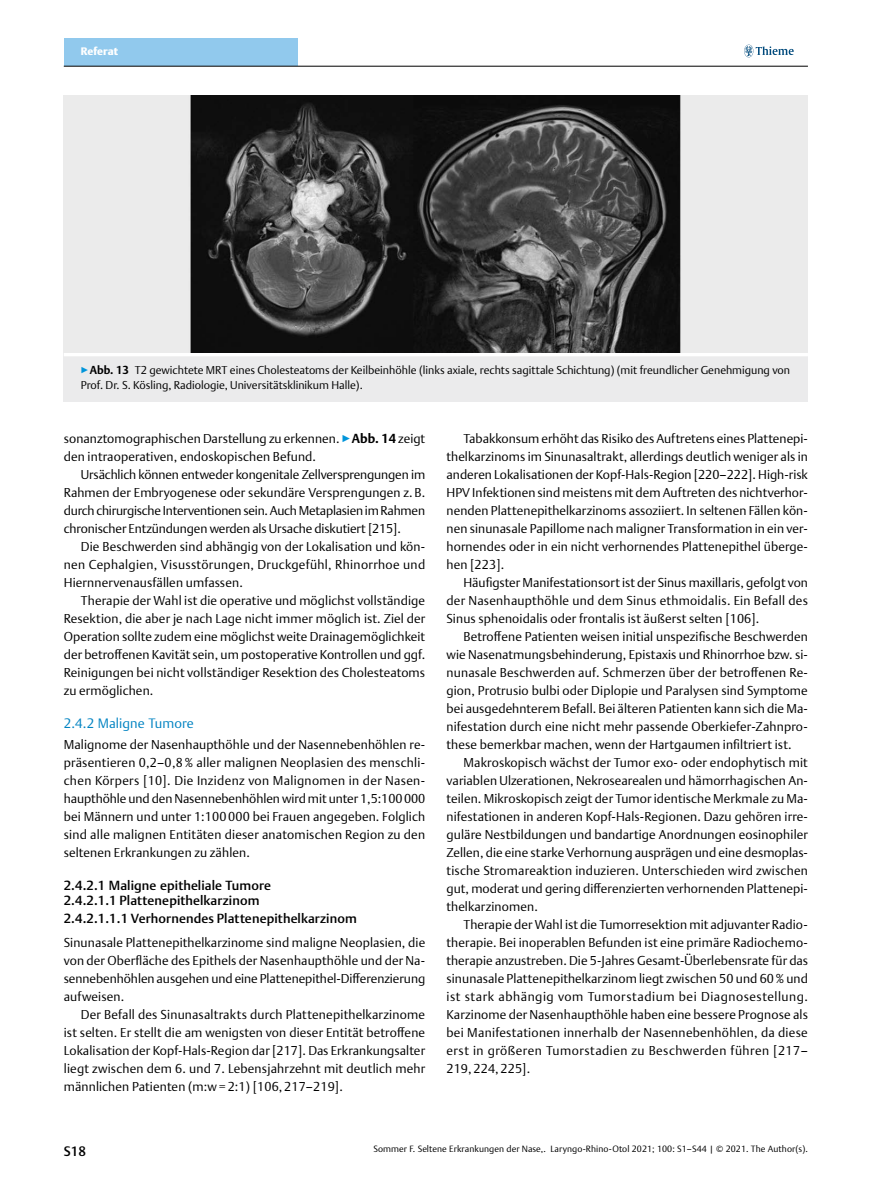
<style>
.page{position:relative;width:893px;height:1191px;background:#fff}
.page>*{position:absolute;margin:0;border:0;box-sizing:border-box;transform-origin:0 0}
.t1{font:300 13.5px "Thieme Argo 2011";letter-spacing:.01em;color:#0083c2}
.t2{font:500 13.5px "Thieme Argo 2011";color:#000}
.t3{font:500 13.2px/15px "Thieme Argo 2011";letter-spacing:.01em;color:#000}
.t4{font:300 12.75px/18px "Thieme Argo 2011";letter-spacing:.01em;color:#000;text-align:justify}
.t5{font:300 11.25px/15px "Thieme Argo 2011";color:#000}
.t6{font:900 10.8px "Thieme Argo 2011";letter-spacing:.005em;color:#fff}
.t7{font:300 9px "Thieme Argo 2011";letter-spacing:.01em;color:#000}
.s1{color:#0095da}
.s2{font-weight:700}
</style>
<div class="page">
<div style="left:64px;top:38px;width:234px;height:28px;background:#91c9ed"></div>
<svg style="left:744px;top:45px;width:50px;height:12px"></svg>
<hr style="left:64px;top:66px;width:744px;height:1px;background:#000">
<div style="left:64px;top:353px;width:744px;height:49px;background:#ebebec"></div>
<hr style="left:64px;top:352px;width:744px;height:4px;background:#fff">
<img style="left:64px;top:96px;width:744px;height:257px">
<p class="t6" style="left:81px;top:44px;width:39px">Referat</p>
<p class="t5" style="left:81px;top:363px;width:711px"><span class="s1">▶</span><span class="s2">Abb. 13</span> T2 gewichtete MRT eines Cholesteatoms der Keilbeinhöhle (links axiale, rechts sagittale Schichtung) (mit freundlicher Genehmigung von<br>Prof. Dr. S. Kösling, Radiologie, Universitätsklinikum Halle).</p>
<p class="t4" style="left:64px;top:429px;width:363px">sonanztomographischen Darstellung zu erkennen. <span class="s1">▶</span><span class="s2">Abb. 14</span> zeigt den intraoperativen, endoskopischen Befund.</p>
<p class="t4" style="left:64px;top:465px;width:363px;text-indent:17px">Ursächlich können entweder kongenitale Zellversprengungen im Rahmen der Embryogenese oder sekundäre Versprengungen z.B. durch chirurgische Interventionen sein. Auch Metaplasien im Rahmen chronischer Entzündungen werden als Ursache diskutiert [215].</p>
<p class="t4" style="left:64px;top:537px;width:363px;text-indent:17px">Die Beschwerden sind abhängig von der Lokalisation und kön&shy;nen Cephalgien, Visusstörungen, Druckgefühl, Rhinorrhoe und Hiernnervenausfällen umfassen.</p>
<p class="t4" style="left:64px;top:591px;width:363px;text-indent:17px">Therapie der Wahl ist die operative und möglichst vollständige Resektion, die aber je nach Lage nicht immer möglich ist. Ziel der Operation sollte zudem eine möglichst weite Drainagemöglichkeit der betroffenen Kavität sein, um postoperative Kontrollen und ggf.<br>Reinigungen bei nicht vollständiger Resektion des Cholesteatoms zu ermöglichen.</p>
<p class="t1" style="left:64px;top:714px;width:132px">2.4.2 Maligne Tumore</p>
<p class="t4" style="left:64px;top:735px;width:363px">Malignome der Nasenhaupthöhle und der Nasennebenhöhlen re&shy;präsentieren 0,2–0,8 % aller malignen Neoplasien des menschli&shy;chen Körpers [10]. Die Inzidenz von Malignomen in der Nasen&shy;haupthöhle und den Nasennebenhöhlen wird mit unter 1,5:100000 bei Männern und unter 1:100 000 bei Frauen angegeben. Folglich sind alle malignen Entitäten dieser anatomischen Region zu den seltenen Erkrankungen zu zählen.</p>
<p class="t3" style="left:64px;top:877px;width:209px">2.4.2.1 Maligne epitheliale Tumore<br>2.4.2.1.1 Plattenepithelkarzinom</p>
<p class="t3" style="left:64px;top:910px;width:295px">2.4.2.1.1.1 Verhornendes Plattenepithelkarzinom</p>
<p class="t4" style="left:64px;top:933px;width:363px">Sinunasale Plattenepithelkarzinome sind maligne Neoplasien, die von der Oberfläche des Epithels der Nasenhaupthöhle und der Na&shy;sennebenhöhlen ausgehen und eine Plattenepithel-Differenzierung aufweisen.</p>
<p class="t4" style="left:64px;top:1005px;width:363px;text-indent:17px">Der Befall des Sinunasaltrakts durch Plattenepithelkarzinome ist selten. Er stellt die am wenigsten von dieser Entität betroffene Lokalisation der Kopf-Hals-Region dar [217]. Das Erkrankungsalter liegt zwischen dem 6. und 7. Lebensjahrzehnt mit deutlich mehr männlichen Patienten (m:w= 2:1) [106, 217–219].</p>
<p class="t4" style="left:446px;top:429px;width:363px;text-indent:17px">Tabakkonsum erhöht das Risiko des Auftretens eines Plattenepi&shy;thelkarzinoms im Sinunasaltrakt, allerdings deutlich weniger als in anderen Lokalisationen der Kopf-Hals-Region [220–222]. High-risk HPV Infektionen sind meistens mit dem Auftreten des nichtverhor&shy;nenden Plattenepithelkarzinoms assoziiert. In seltenen Fällen kön&shy;nen sinunasale Papillome nach maligner Transformation in ein ver&shy;hornendes oder in ein nicht verhornendes Plattenepithel überge&shy;hen [223].</p>
<p class="t4" style="left:446px;top:573px;width:363px;text-indent:17px">Häufigster Manifestationsort ist der Sinus maxillaris, gefolgt von der Nasenhaupthöhle und dem Sinus ethmoidalis. Ein Befall des Sinus sphenoidalis oder frontalis ist äußerst selten [106].</p>
<p class="t4" style="left:446px;top:627px;width:363px;text-indent:17px">Betroffene Patienten weisen initial unspezifische Beschwerden wie Nasenatmungsbehinderung, Epistaxis und Rhinorrhoe bzw. si&shy;nunasale Beschwerden auf. Schmerzen über der betroffenen Re&shy;gion, Protrusio bulbi oder Diplopie und Paralysen sind Symptome bei ausgedehnterem Befall. Bei älteren Patienten kann sich die Ma&shy;nifestation durch eine nicht mehr passende Oberkiefer-Zahnpro&shy;these bemerkbar machen, wenn der Hartgaumen infiltriert ist.</p>
<p class="t4" style="left:446px;top:753px;width:363px;text-indent:17px">Makroskopisch wächst der Tumor exo- oder endophytisch mit variablen Ulzerationen, Nekrosearealen und hämorrhagischen An&shy;teilen. Mikroskopisch zeigt der Tumor identische Merkmale zu Ma&shy;nifestationen in anderen Kopf-Hals-Regionen. Dazu gehören irre&shy;guläre Nestbildungen und bandartige Anordnungen eosinophiler Zellen, die eine starke Verhornung ausprägen und eine desmoplas&shy;tische Stromareaktion induzieren. Unterschieden wird zwischen gut, moderat und gering differenzierten verhornenden Plattenepi&shy;thelkarzinomen.</p>
<p class="t4" style="left:446px;top:915px;width:363px;text-indent:17px">Therapie der Wahl ist die Tumorresektion mit adjuvanter Radio&shy;therapie. Bei inoperablen Befunden ist eine primäre Radiochemo&shy;therapie anzustreben. Die 5-Jahres Gesamt-Überlebensrate für das sinunasale Plattenepithelkarzinom liegt zwischen 50 und 60% und ist stark abhängig vom Tumorstadium bei Diagnosestellung.<br>Karzinome der Nasenhaupthöhle haben eine bessere Prognose als bei Manifestationen innerhalb der Nasennebenhöhlen, da diese erst in größeren Tumorstadien zu Beschwerden führen [217– 219, 224, 225].</p>
<p class="t2" style="left:64px;top:1142px;width:24px">S18</p>
<p class="t7" style="left:373px;top:1143px;width:436px">Sommer F. Seltene Erkrankungen der Nase,. Laryngo-Rhino-Otol 2021; 100: S1–S44 | © 2021. The Author(s).</p>
</div>
